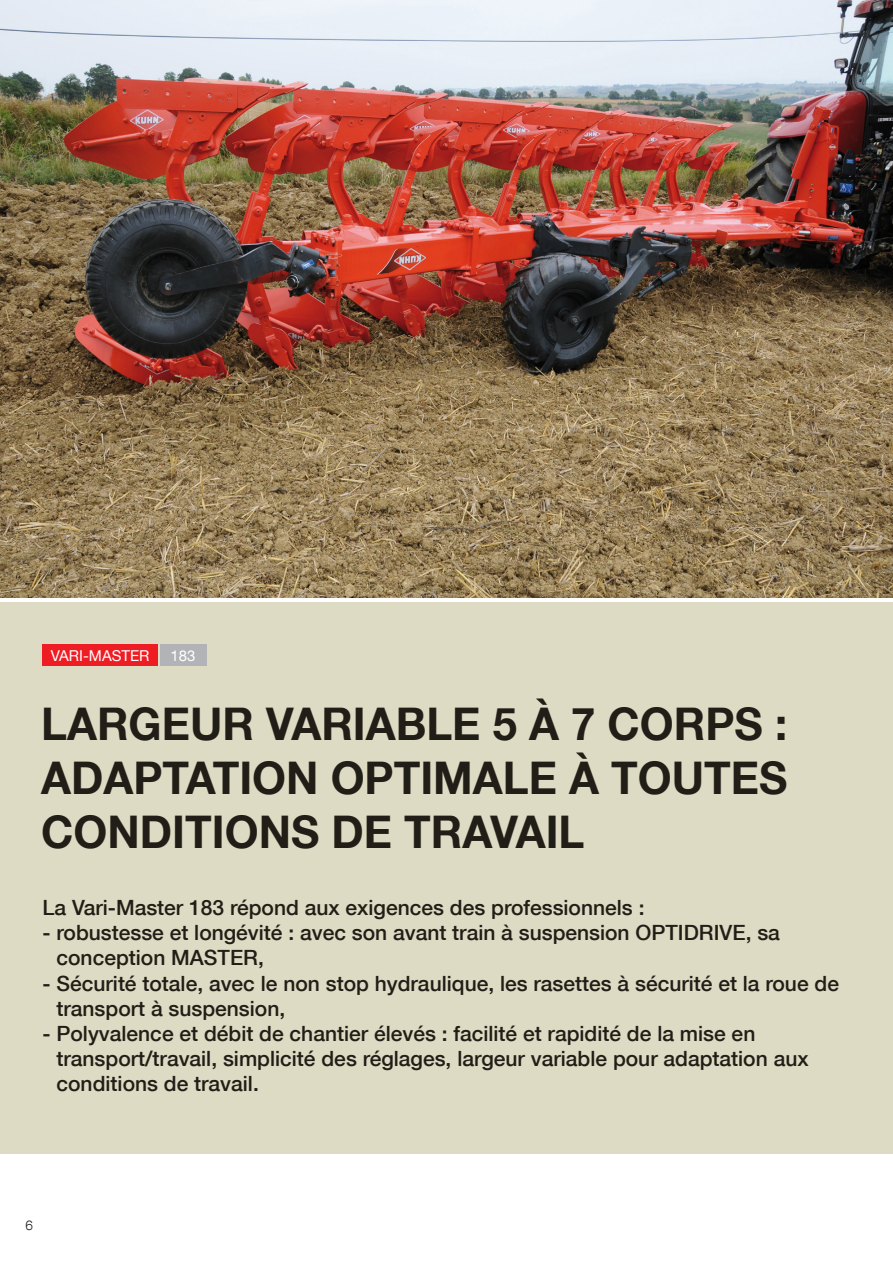
<style>
.page{position:relative;width:893px;height:1263px;background:#fff}
.page>*{position:absolute;margin:0;border:0;box-sizing:border-box;transform-origin:0 0}
.t1{font:700 45px/54px "Helvetica Neue LT Com";color:#211e17;text-align:justify}
.t2{font:500 21px/25.2px "Helvetica Neue LT Com";color:#211e17}
.t3{font:15px "Helvetica Neue LT Com";color:#fff}
.t4{font:300 13.5px "Helvetica Neue LT Com";color:#231f20}
</style>
<div class="page">
<img style="left:0;top:0;width:893px;height:598px">
<div style="left:0;top:602px;width:893px;height:552px;background:#dddbc3"></div>
<div style="left:160px;top:645px;width:46px;height:21px;background:#b2b3b7"></div>
<div style="left:43px;top:645px;width:115px;height:21px;background:#ee1d23"></div>
<p class="t3" style="left:51px;top:646px;width:100px">VARI-MASTER</p>
<p class="t3" style="left:171px;top:646px;width:27px">183</p>
<p class="t1" style="left:41px;top:695px;width:748px">LARGEUR VARIABLE 5 À 7 CORPS :<br>ADAPTATION OPTIMALE À TOUTES CONDITIONS DE TRAVAIL</p>
<p class="t2" style="left:43px;top:894px;width:603px">La Vari-Master 183 répond aux exigences des professionnels :</p>
<p class="t2" style="left:57px;top:920px;width:725px;text-indent:-14px">- robustesse et longévité : avec son avant train à suspension OPTIDRIVE, sa conception MASTER,</p>
<p class="t2" style="left:57px;top:970px;width:784px;text-indent:-14px">- Sécurité totale, avec le non stop hydraulique, les rasettes à sécurité et la roue de transport à suspension,</p>
<p class="t2" style="left:57px;top:1020px;width:754px;text-indent:-14px">- Polyvalence et débit de chantier élevés : facilité et rapidité de la mise en transport/travail, simplicité des réglages, largeur variable pour adaptation aux conditions de travail.</p>
<p class="t4" style="left:26px;top:1217px;width:9px">6</p>
</div>
